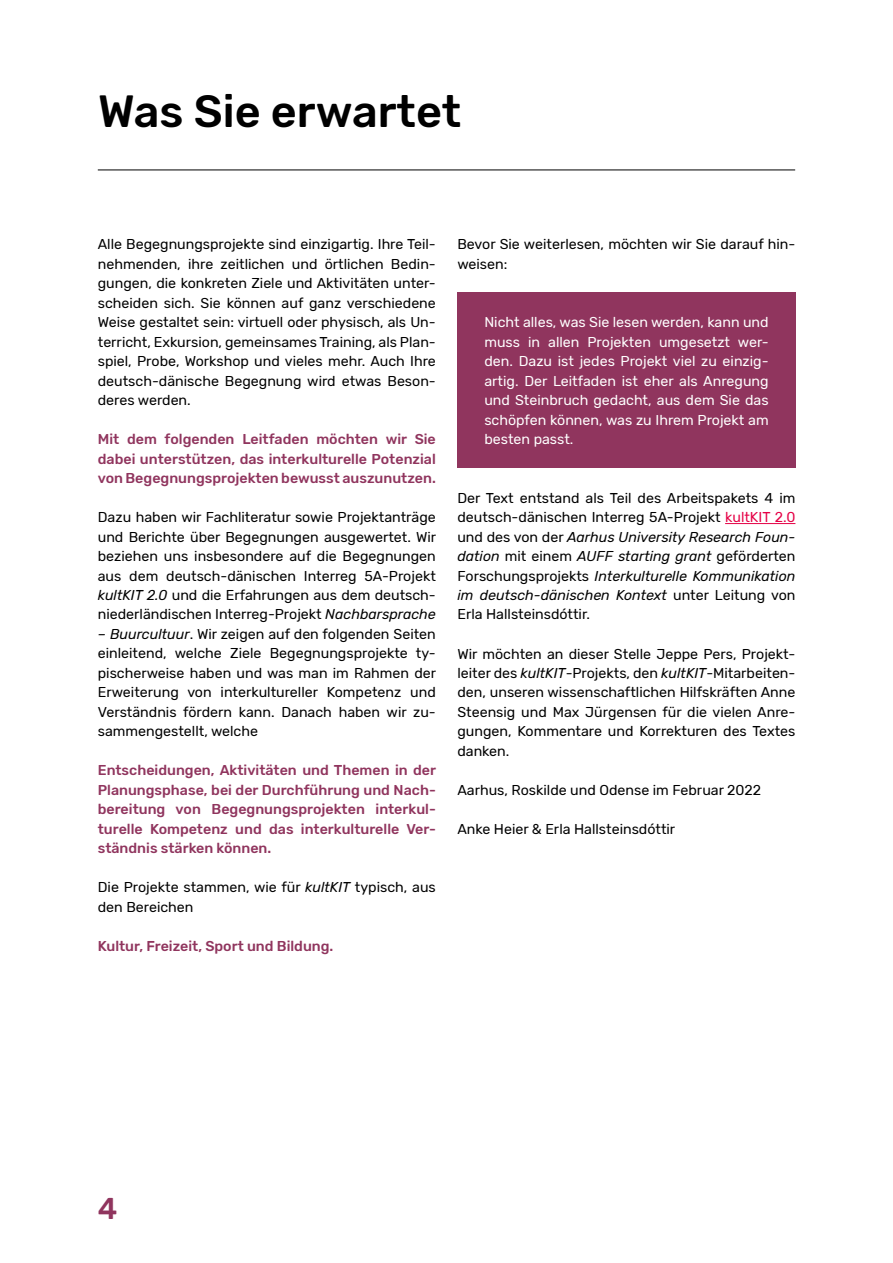
<style>
.page{position:relative;width:893px;height:1263px;background:#fff}
.page>*{position:absolute;margin:0;border:0;box-sizing:border-box;transform-origin:0 0}
.t1{font:500 45px "Rubik";color:#000}
.t2{font:500 30px "Rubik";color:#90355e}
.t3{font:14.25px/19.5px "Rubik";color:#000;text-align:justify}
.t4{font:500 14.25px/19.5px "Rubik";color:#90355e;text-align:justify}
.t5{font:14.25px/19.5px "Rubik";color:#fff;text-align:justify}
.s1{font-style:italic}
.s2{color:#e50046}
</style>
<div class="page">
<div style="left:457px;top:292px;width:338px;height:175px;background:#90355e"></div>
<hr style="left:98px;top:170px;width:697px;height:1px;background:#000">
<hr style="left:725px;top:523px;width:70px;height:1px;background:#e50046">
<h1 class="t1" style="left:98px;top:86px;width:365px">Was Sie erwartet</h1>
<p class="t3" style="left:98px;top:235px;width:340px">Alle Begegnungsprojekte sind einzigartig. Ihre Teil&shy;nehmenden, ihre zeitlichen und örtlichen Bedin&shy;gungen, die konkreten Ziele und Aktivitäten unter&shy;scheiden sich. Sie können auf ganz verschiedene Weise gestaltet sein: virtuell oder physisch, als Un&shy;terricht, Exkursion, gemeinsames Training, als Plan&shy;spiel, Probe, Workshop und vieles mehr. Auch Ihre deutsch-dänische Begegnung wird etwas Beson&shy;deres werden.</p>
<p class="t4" style="left:98px;top:430px;width:340px">Mit dem folgenden Leitfaden möchten wir Sie dabei unterstützen, das interkulturelle Potenzial von Begegnungsprojekten bewusst auszunutzen.</p>
<p class="t3" style="left:98px;top:508px;width:340px">Dazu haben wir Fachliteratur sowie Projektanträge und Berichte über Begegnungen ausgewertet. Wir beziehen uns insbesondere auf die Begegnungen aus dem deutsch-dänischen Interreg 5A-Projekt <span class="s1">kultKIT 2.0</span> und die Erfahrungen aus dem deutsch&shy;niederländischen Interreg-Projekt <span class="s1">Nachbarsprache</span></p>
<p class="t3" style="left:98px;top:625px;width:340px"><span class="s1">– Buurcultuur</span>. Wir zeigen auf den folgenden Seiten einleitend, welche Ziele Begegnungsprojekte ty&shy;pischerweise haben und was man im Rahmen der Erweiterung von interkultureller Kompetenz und Verständnis fördern kann. Danach haben wir zu&shy;sammengestellt, welche</p>
<p class="t4" style="left:98px;top:761px;width:340px">Entscheidungen, Aktivitäten und Themen in der Planungsphase, bei der Durchführung und Nach&shy;bereitung von Begegnungsprojekten interkul&shy;turelle Kompetenz und das interkulturelle Ver&shy;ständnis stärken können.</p>
<p class="t3" style="left:98px;top:878px;width:340px">Die Projekte stammen, wie für <span class="s1">kultKIT</span> typisch, aus den Bereichen</p>
<p class="t4" style="left:98px;top:937px;width:237px">Kultur, Freizeit, Sport und Bildung.</p>
<p class="t3" style="left:457px;top:235px;width:340px">Bevor Sie weiterlesen, möchten wir Sie darauf hin&shy;weisen:</p>
<p class="t5" style="left:484px;top:313px;width:286px">Nicht alles, was Sie lesen werden, kann und muss in allen Projekten umgesetzt wer&shy;den. Dazu ist jedes Projekt viel zu einzig&shy;artig. Der Leitfaden ist eher als Anregung und Steinbruch gedacht, aus dem Sie das schöpfen können, was zu Ihrem Projekt am besten passt.</p>
<p class="t3" style="left:457px;top:488px;width:340px">Der Text entstand als Teil des Arbeitspakets 4 im deutsch-dänischen Interreg 5A-Projekt <span class="s2">kultKIT 2.0 </span>und des von der <span class="s1">Aarhus University Research Foun&shy;dation</span> mit einem <span class="s1">AUFF starting grant</span> geförderten Forschungsprojekts <span class="s1">Interkulturelle Kommunikation im deutsch-dänischen Kontext</span> unter Leitung von Erla Hallsteinsdóttir.</p>
<p class="t3" style="left:457px;top:644px;width:340px">Wir möchten an dieser Stelle Jeppe Pers, Projekt&shy;leiter des <span class="s1">kultKIT</span>-Projekts, den <span class="s1">kultKIT</span>-Mitarbeiten&shy;den, unseren wissenschaftlichen Hilfskräften Anne Steensig und Max Jürgensen für die vielen Anre&shy;gungen, Kommentare und Korrekturen des Textes danken.</p>
<p class="t3" style="left:457px;top:781px;width:305px">Aarhus, Roskilde und Odense im Februar 2022</p>
<p class="t3" style="left:457px;top:820px;width:219px">Anke Heier &amp; Erla Hallsteinsdóttir</p>
<h2 class="t2" style="left:98px;top:1191px;width:21px">4</h2>
</div>
